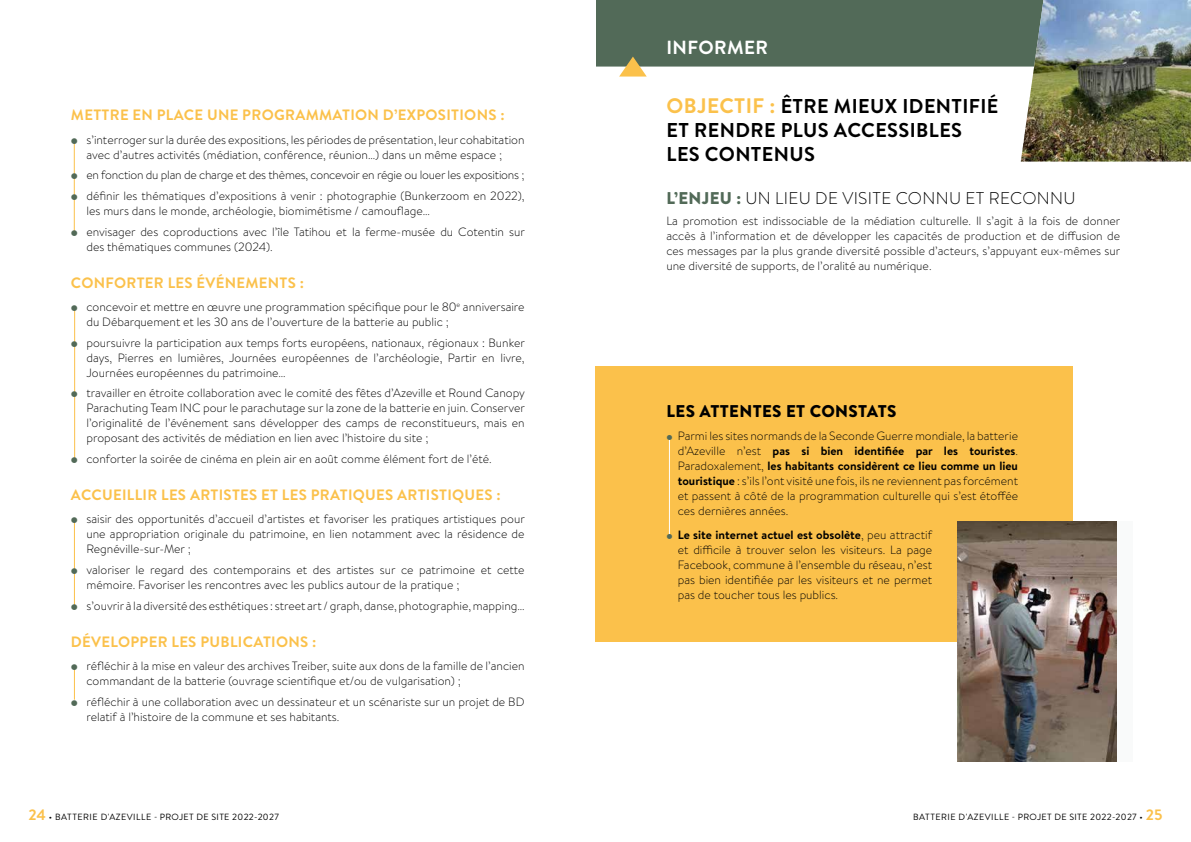
<style>
.page{position:relative;width:1191px;height:842px;background:#fff}
.page>*{position:absolute;margin:0;border:0;box-sizing:border-box;transform-origin:0 0}
.t1{font:700 20px/24px "Brandon Text";letter-spacing:.02em;color:#000}
.t2{font:700 19px "Brandon Text";letter-spacing:.02em;color:#fff}
.t3{font:300 17px "Brandon Text";letter-spacing:.02em;color:#000}
.t4{font:900 17px "Brandon Text";letter-spacing:.02em;color:#000}
.t5{font:700 15px "Brandon Text";letter-spacing:.02em;color:#fbc14b}
.t6{font:300 12px/15px "Brandon Text";color:#000;text-align:justify}
.t7{font:300 12px/20.7px "Brandon Text";letter-spacing:-.02em;color:#000}
.t8{font:9px "Brandon Text";letter-spacing:.035em;color:#000}
.s1{font-size:21px;color:#fbc14b}
.s2{font-weight:900;color:#526a58}
.s3{font-weight:700}
.s4{font-weight:700;font-size:15px;color:#fbc14b}
.s5{font-size:8.5px}
</style>
<div class="page">
<div style="left:595px;top:366px;width:478px;height:276px;background:#fbc14b"></div>
<svg style="left:596px;top:0;width:595px;height:162px"></svg>
<div style="left:957px;top:522px;width:175px;height:240px;background:#f9fafa"></div>
<img style="left:957px;top:522px;width:159px;height:240px">
<hr style="left:669px;top:438px;width:1px;height:98px;background:#fff">
<hr style="left:74px;top:142px;width:1px;height:92px;background:#fbc14b">
<hr style="left:74px;top:308px;width:1px;height:152px;background:#fbc14b">
<hr style="left:74px;top:520px;width:1px;height:88px;background:#fbc14b">
<hr style="left:74px;top:668px;width:1px;height:32px;background:#fbc14b">
<svg style="left:73px;top:194px;width:2px;height:6px"></svg>
<svg style="left:74px;top:341px;width:2px;height:6px"></svg>
<p class="t5" style="left:71px;top:105px;width:435px">METTRE EN PLACE UNE PROGRAMMATION D’EXPOSITIONS :</p>
<p class="t6" style="left:86px;top:132px;width:439px">s’interroger sur la durée des expositions, les périodes de présentation, leur cohabitation avec d’autres activités (médiation, conférence, réunion…) dans un même espace ;</p>
<p class="t7" style="left:86px;top:164px;width:439px">en fonction du plan de charge et des thèmes, concevoir en régie ou louer les expositions ; définir les thématiques d’expositions à venir : photographie (Bunkerzoom en 2022),</p>
<p class="t6" style="left:86px;top:200px;width:440px;line-height:20.7px">les murs dans le monde, archéologie, biomimétisme / camouflage…<br>envisager des coproductions avec l’île Tatihou et la ferme-musée du Cotentin sur</p>
<p class="t6" style="left:86px;top:239px;width:188px">des thématiques communes (2024).</p>
<p class="t5" style="left:71px;top:272px;width:234px">CONFORTER LES ÉVÉNEMENTS :</p>
<p class="t6" style="left:86px;top:299px;width:439px">concevoir et mettre en œuvre une programmation spécifique pour le 80<sup>e</sup> anniversaire du Débarquement et les 30 ans de l’ouverture de la batterie au public ;</p>
<p class="t6" style="left:86px;top:335px;width:440px">poursuivre la participation aux temps forts européens, nationaux, régionaux : Bunker days, Pierres en lumières, Journées européennes de l’archéologie, Partir en livre, Journées européennes du patrimoine…</p>
<p class="t6" style="left:86px;top:385px;width:440px">travailler en étroite collaboration avec le comité des fêtes d’Azeville et Round Canopy Parachuting Team INC pour le parachutage sur la zone de la batterie en juin. Conserver l’originalité de l’événement sans développer des camps de reconstitueurs, mais en proposant des activités de médiation en lien avec l’histoire du site ;</p>
<p class="t6" style="left:86px;top:451px;width:407px">conforter la soirée de cinéma en plein air en août comme élément fort de l’été.</p>
<p class="t5" style="left:71px;top:484px;width:431px">ACCUEILLIR LES ARTISTES ET LES PRATIQUES ARTISTIQUES :</p>
<p class="t6" style="left:86px;top:511px;width:440px">saisir des opportunités d’accueil d’artistes et favoriser les pratiques artistiques pour une appropriation originale du patrimoine, en lien notamment avec la résidence de Regnéville-sur-Mer ;</p>
<p class="t6" style="left:86px;top:562px;width:439px">valoriser le regard des contemporains et des artistes sur ce patrimoine et cette mémoire. Favoriser les rencontres avec les publics autour de la pratique ;</p>
<p class="t6" style="left:86px;top:598px;width:439px">s’ouvrir à la diversité des esthétiques : street art / graph, danse, photographie, mapping…</p>
<p class="t5" style="left:71px;top:631px;width:247px">DÉVELOPPER LES PUBLICATIONS :</p>
<p class="t6" style="left:86px;top:658px;width:440px">réfléchir à la mise en valeur des archives Treiber, suite aux dons de la famille de l’ancien commandant de la batterie (ouvrage scientifique et/ou de vulgarisation) ;</p>
<p class="t6" style="left:86px;top:694px;width:439px">réfléchir à une collaboration avec un dessinateur et un scénariste sur un projet de BD relatif à l’histoire de la commune et ses habitants.</p>
<h2 class="t2" style="left:666px;top:34px;width:103px">INFORMER</h2>
<h1 class="t1" style="left:666px;top:94px;width:333px"><span class="s1">OBJECTIF :</span> ÊTRE MIEUX IDENTIFIÉ<br>ET RENDRE PLUS ACCESSIBLES<br>LES CONTENUS</h1>
<h3 class="t3" style="left:666px;top:187px;width:411px"><span class="s2">L’ENJEU :</span> UN LIEU DE VISITE CONNU ET RECONNU</h3>
<p class="t6" style="left:666px;top:213px;width:455px">La promotion est indissociable de la médiation culturelle. Il s’agit à la fois de donner accès à l’information et de développer les capacités de production et de diffusion de ces messages par la plus grande diversité possible d’acteurs, s’appuyant eux-mêmes sur une diversité de supports, de l’oralité au numérique.</p>
<h3 class="t4" style="left:666px;top:399px;width:232px">LES ATTENTES ET CONSTATS</h3>
<p class="t6" style="left:677px;top:428px;width:342px">Parmi les sites normands de la Seconde Guerre mondiale, la batterie d’Azeville n’est <span class="s3">pas si bien identifiée par les touristes</span>.<br>Paradoxalement, <span class="s3">les habitants considèrent ce lieu comme un lieu touristique</span> : s’ils l’ont visité une fois, ils ne reviennent pas forcément et passent à côté de la programmation culturelle qui s’est étoffée ces dernières années.</p>
<p class="t6" style="left:677px;top:527px;width:256px"><span class="s3">Le site internet actuel est obsolète</span>, peu attractif et difficile à trouver selon les visiteurs. La page Facebook, commune à l’ensemble du réseau, n’est pas bien identifiée par les visiteurs et ne permet pas de toucher tous les publics.</p>
<p class="t8" style="left:28px;top:811px;width:252px"><span class="s4">24</span> • BATTERIE D'AZEVILLE <span class="s5">-</span> PROJET DE SITE 2022-2027</p>
<p class="t8" style="left:913px;top:811px;width:251px">BATTERIE D'AZEVILLE <span class="s5">-</span> PROJET DE SITE 2022-2027 • <span class="s4">25</span></p>
</div>
